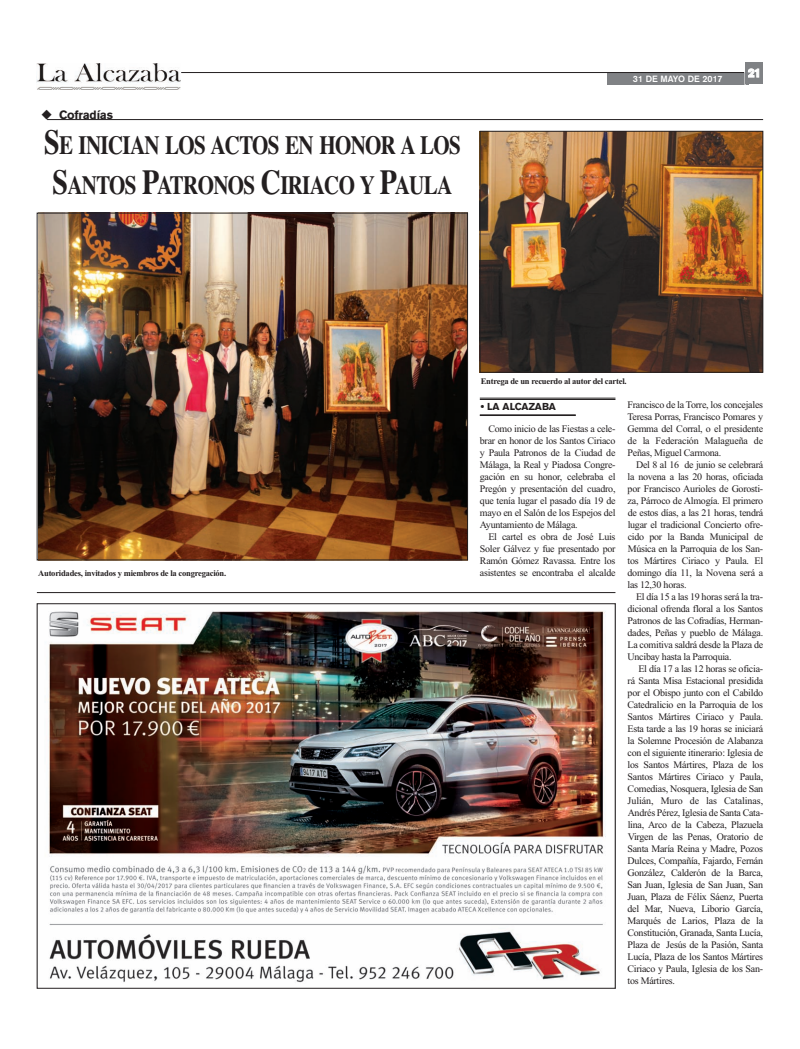
<style>
.page{position:relative;width:800px;height:1049px;background:#fff}
.page>*{position:absolute;margin:0;border:0;box-sizing:border-box;transform-origin:0 0}
.t1{font:700 26.2px/40px "Times";letter-spacing:-.035em;color:#231f20;text-align:center;scale:.8 1}
.t2{font:700 12px "Akzidenz Grotesk BE";letter-spacing:-.015em;color:#231f20}
.t3{font:700 12px "Akzidenz Grotesk BE";color:#fff}
.t4{font:10px/12px "Times New Roman";letter-spacing:-.025em;color:#231f20;text-align:justify}
.t5{font:700 10px "Akzidenz Grotesk BE";color:#231f20}
.t6{font:500 9px "Akzidenz Grotesk BE";color:#fff}
.t7{font:700 8.5px "Times New Roman";letter-spacing:-.025em;color:#231f20}
.s1{font-size:35px}
</style>
<div class="page">
<hr style="left:47px;top:119px;width:716px;height:1px;background:#231f20">
<img style="left:37px;top:611px;width:578px;height:378px">
<hr style="left:37px;top:592px;width:578px;height:1px;background:#231f20">
<div style="left:607px;top:73px;width:141px;height:11px;background:#808285"></div>
<hr style="left:181px;top:72px;width:563px;height:1px;background:#231f20">
<svg style="left:745px;top:63px;width:18px;height:21px"></svg>
<svg style="left:744px;top:68px;width:14px;height:17px"></svg>
<div style="left:37px;top:60px;width:144px;height:31px;background:linear-gradient(to right,#fff,#fff)"></div>
<img style="left:37px;top:64px;width:143px;height:25px">
<img style="left:39px;top:215px;width:426px;height:343px">
<div style="left:37px;top:213px;width:430px;height:347px;border:1px solid #231f20"></div>
<img style="left:481px;top:133px;width:280px;height:237px">
<div style="left:479px;top:131px;width:284px;height:241px;border:1px solid #231f20"></div>
<hr style="left:479px;top:398px;width:136px;height:1px;background:#231f20">
<hr style="left:479px;top:399px;width:136px;height:1px;background:#231f20">
<hr style="left:479px;top:415px;width:96px;height:1px;background:#231f20">
<p class="t2" style="left:41px;top:110px;width:74px">◆ Cofradías</p>
<h1 class="t1" style="left:44px;top:125px;width:522px"><span class="s1">S</span>E INICIAN LOS ACTOS EN HONOR A LOS<br><span class="s1">S</span>ANTOS <span class="s1">P</span>ATRONOS <span class="s1">C</span>IRIACO Y <span class="s1">P</span>AULA</h1>
<p class="t6" style="left:632px;top:76px;width:91px">31 DE MAYO DE 2017</p>
<p class="t3" style="left:747px;top:68px;width:14px">21</p>
<p class="t7" style="left:38px;top:568px;width:189px">Autoridades, invitados y miembros de la congregación.</p>
<p class="t7" style="left:480px;top:376px;width:147px">Entrega de un recuerdo al autor del cartel.</p>
<p class="t4" style="left:479px;top:423px;width:137px;text-indent:8px">Como inicio de las Fiestas a cele&shy;brar en honor de los Santos Ciriaco y Paula Patronos de la Ciudad de Málaga, la Real y Piadosa Congre&shy;gación en su honor, celebraba el Pregón y presentación del cuadro, que tenía lugar el pasado día 19 de mayo en el Salón de los Espejos del Ayuntamiento de Málaga.</p>
<p class="t4" style="left:479px;top:531px;width:137px;text-indent:9px">El cartel es obra de José Luis Soler Gálvez y fue presentado por Ramón Gómez Ravassa. Entre los asistentes se encontraba el alcalde</p>
<p class="t4" style="left:627px;top:399px;width:137px">Francisco de la Torre, los concejales Teresa Porras, Francisco Pomares y Gemma del Corral, o el presidente de la Federación Malagueña de Peñas, Miguel Carmona.</p>
<p class="t4" style="left:627px;top:459px;width:137px;text-indent:9px">Del 8 al 16 de junio se celebrará la novena a las 20 horas, oficiada por Francisco Aurioles de Gorosti&shy;za, Párroco de Almogía. El primero de estos días, a las 21 horas, tendrá lugar el tradicional Concierto ofre&shy;cido por la Banda Municipal de Música en la Parroquia de los San&shy;tos Mártires Ciriaco y Paula. El domingo día 11, la Novena será a las 12,30 horas.</p>
<p class="t4" style="left:627px;top:591px;width:137px;text-indent:8px">El día 15 a las 19 horas será la tra&shy;dicional ofrenda floral a los Santos Patronos de las Cofradías, Herman&shy;dades, Peñas y pueblo de Málaga.<br>La comitiva saldrá desde la Plaza de Uncibay hasta la Parroquia.</p>
<p class="t4" style="left:627px;top:663px;width:137px;text-indent:11px">El día 17 a las 12 horas se oficia&shy;rá Santa Misa Estacional presidida por el Obispo junto con el Cabildo Catedralicio en la Parroquia de los Santos Mártires Ciriaco y Paula.<br>Esta tarde a las 19 horas se iniciará la Solemne Procesión de Alabanza con el siguiente itinerario: Iglesia de los Santos Mártires, Plaza de los Santos Mártires Ciriaco y Paula, Comedias, Nosquera, Iglesia de San Julián, Muro de las Catalinas, Andrés Pérez, Iglesia de Santa Cata&shy;lina, Arco de la Cabeza, Plazuela Virgen de las Penas, Oratorio de Santa María Reina y Madre, Pozos Dulces, Compañía, Fajardo, Fernán González, Calderón de la Barca, San Juan, Iglesia de San Juan, San Juan, Plaza de Félix Sáenz, Puerta del Mar, Nueva, Liborio García, Marqués de Larios, Plaza de la Constitución, Granada, Santa Lucía, Plaza de Jesús de la Pasión, Santa Lucía, Plaza de los Santos Mártires Ciriaco y Paula, Iglesia de los San&shy;tos Mártires.</p>
<p class="t5" style="left:480px;top:403px;width:77px">• LA ALCAZABA</p>
</div>
